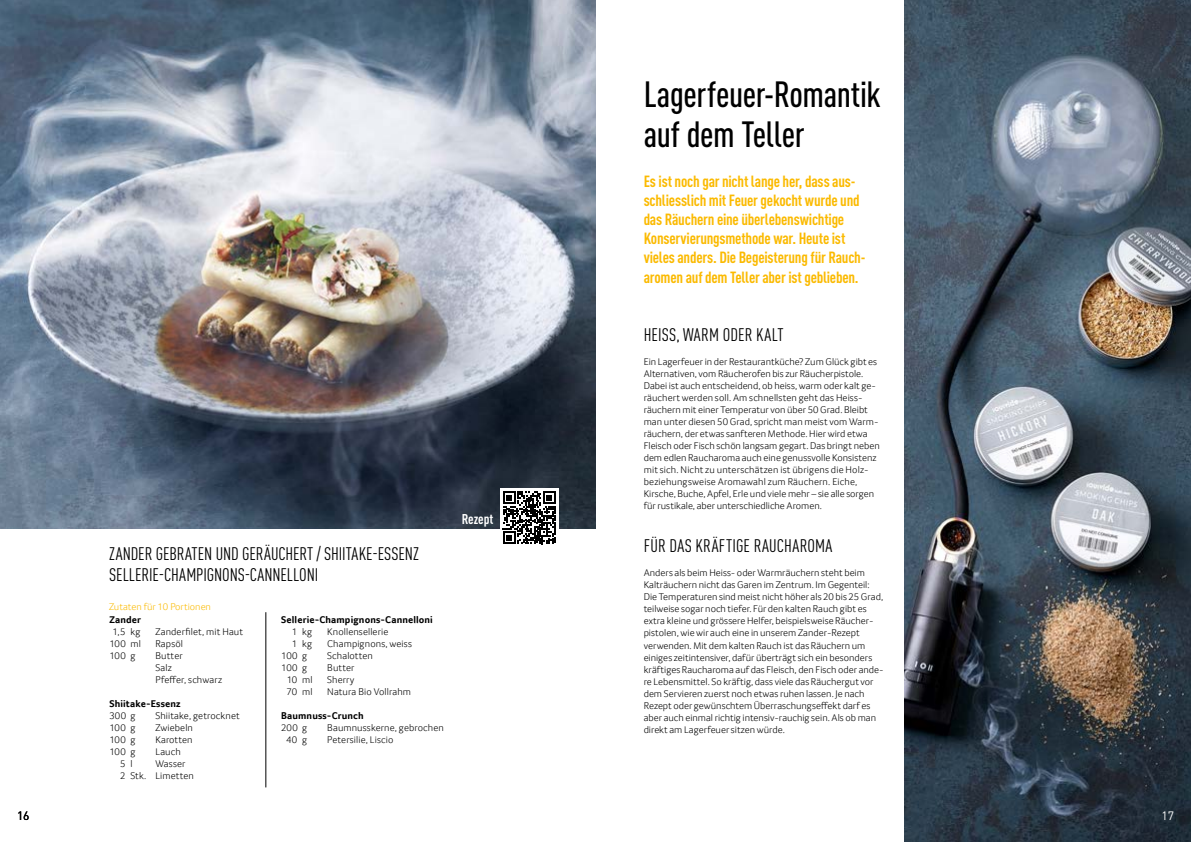
<style>
.page{position:relative;width:1191px;height:842px;background:#fff}
.page>*{position:absolute;margin:0;border:0;box-sizing:border-box;transform-origin:0 0}
.handfont{font:500 condensed 36px "DIN Pro";letter-spacing:-.01em;color:#000}
.Titel_Redaktion{font:condensed 18px "DIN Pro";color:#000}
.Titel_Redaktion-2{font:700 condensed 16px/19.2px "DIN Pro";letter-spacing:-.015em;color:#fbba00}
.Titel_Redaktion-3{font:700 condensed 14px "DIN Pro";color:#fff}
.t1{font:12px "DIN Pro";color:#000}
.t2{font:12px "DIN Pro";color:#fff}
.Fliesstext_Redaktion{font:300 10px/12px "Transgourmet";color:#000}
.rezepttext{font:300 10px "Transgourmet";letter-spacing:.01em;color:#000}
.rezepttext-2{font:700 10px "Transgourmet";letter-spacing:.01em;color:#000}
.t3{font:300 10px "Transgourmet";color:#fbba00}
</style>
<div class="page">
<img style="left:0;top:0;width:595px;height:529px">
<div style="left:500px;top:488px;width:58px;height:59px;background:#fff"></div>
<svg style="left:503px;top:491px;width:52px;height:53px"></svg>
<img style="left:904px;top:0;width:287px;height:842px">
<hr style="left:265px;top:612px;width:1px;height:175px;background:#000">
<p class="t1" style="left:17px;top:806px;width:14px">16</p>
<p class="Titel_Redaktion" style="left:109px;top:540px;width:311px">ZANDER GEBRATEN UND GERÄUCHERT / SHIITAKE-ESSENZ</p>
<p class="Titel_Redaktion" style="left:109px;top:562px;width:210px">SELLERIE-CHAMPIGNONS-CANNELLONI</p>
<p class="rezepttext-2" style="left:109px;top:613px;width:33px">Zander</p>
<p class="rezepttext" style="left:112px;top:625px;width:29px">1,5 kg</p>
<p class="rezepttext" style="left:155px;top:625px;width:89px">Zanderfilet, mit Haut</p>
<p class="rezepttext" style="left:109px;top:637px;width:33px">100 ml</p>
<p class="rezepttext" style="left:155px;top:637px;width:29px">Rapsöl</p>
<p class="rezepttext" style="left:109px;top:649px;width:28px">100 g</p>
<p class="rezepttext" style="left:155px;top:649px;width:29px">Butter</p>
<p class="rezepttext" style="left:155px;top:661px;width:18px">Salz</p>
<p class="rezepttext" style="left:155px;top:673px;width:68px">Pfeffer, schwarz</p>
<p class="rezepttext-2" style="left:109px;top:697px;width:73px">Shiitake-Essenz</p>
<p class="rezepttext" style="left:109px;top:709px;width:28px">300 g</p>
<p class="rezepttext" style="left:155px;top:709px;width:86px">Shiitake, getrocknet</p>
<p class="rezepttext" style="left:109px;top:721px;width:28px">100 g</p>
<p class="rezepttext" style="left:155px;top:721px;width:39px">Zwiebeln</p>
<p class="rezepttext" style="left:109px;top:733px;width:28px">100 g</p>
<p class="rezepttext" style="left:155px;top:733px;width:39px">Karotten</p>
<p class="rezepttext" style="left:109px;top:745px;width:28px">100 g</p>
<p class="rezepttext" style="left:155px;top:745px;width:27px">Lauch</p>
<p class="rezepttext" style="left:120px;top:757px;width:14px">5 l</p>
<p class="rezepttext" style="left:155px;top:757px;width:32px">Wasser</p>
<p class="rezepttext" style="left:120px;top:769px;width:75px">2 Stk. Limetten</p>
<p class="t3" style="left:109px;top:601px;width:103px">Zutaten für 10 Portionen</p>
<p class="rezepttext-2" style="left:281px;top:613px;width:153px">Sellerie-Champignons-Cannelloni</p>
<p class="rezepttext" style="left:292px;top:625px;width:22px">1 kg</p>
<p class="rezepttext" style="left:327px;top:625px;width:63px">Knollensellerie</p>
<p class="rezepttext" style="left:292px;top:637px;width:22px">1 kg</p>
<p class="rezepttext" style="left:327px;top:637px;width:86px">Champignons, weiss</p>
<p class="rezepttext" style="left:281px;top:649px;width:28px">100 g</p>
<p class="rezepttext" style="left:327px;top:649px;width:47px">Schalotten</p>
<p class="rezepttext" style="left:281px;top:661px;width:28px">100 g</p>
<p class="rezepttext" style="left:327px;top:661px;width:29px">Butter</p>
<p class="rezepttext" style="left:287px;top:673px;width:27px">10 ml</p>
<p class="rezepttext" style="left:327px;top:673px;width:29px">Sherry</p>
<p class="rezepttext" style="left:286px;top:685px;width:28px">70 ml</p>
<p class="rezepttext" style="left:327px;top:685px;width:85px">Natura Bio Vollrahm</p>
<p class="rezepttext-2" style="left:281px;top:709px;width:84px">Baumnuss-Crunch</p>
<p class="rezepttext" style="left:281px;top:721px;width:28px">200 g</p>
<p class="rezepttext" style="left:327px;top:721px;width:118px">Baumnusskerne, gebrochen</p>
<p class="rezepttext" style="left:286px;top:733px;width:23px">40 g</p>
<p class="rezepttext" style="left:327px;top:733px;width:68px">Petersilie, Liscio</p>
<p class="Titel_Redaktion-3" style="left:462px;top:508px;width:33px">Rezept</p>
<p class="handfont" style="left:643px;top:68px;width:238px">Lagerfeuer-Romantik</p>
<p class="handfont" style="left:643px;top:108px;width:162px">auf dem Teller</p>
<p class="Titel_Redaktion-2" style="left:643px;top:170px;width:217px">Es ist noch gar nicht lange her, dass aus&shy;schliesslich mit Feuer gekocht wurde und</p>
<p class="Titel_Redaktion-2" style="left:643px;top:208px;width:202px">das Räuchern eine überlebenswichtige</p>
<p class="Titel_Redaktion-2" style="left:643px;top:228px;width:203px">Konservierungsmethode war. Heute ist</p>
<p class="Titel_Redaktion-2" style="left:643px;top:247px;width:223px">vieles anders. Die Begeisterung für Rauch-</p>
<p class="Titel_Redaktion-2" style="left:643px;top:266px;width:216px">aromen auf dem Teller aber ist geblieben.</p>
<p class="Titel_Redaktion" style="left:644px;top:322px;width:141px">HEISS, WARM ODER KALT</p>
<p class="Fliesstext_Redaktion" style="left:643px;top:356px;width:238px">Ein Lagerfeuer in der Restaurantküche? Zum Glück gibt es Alternativen, vom Räucherofen bis zur Räucherpistole.<br>Dabei ist auch entscheidend, ob heiss, warm oder kalt ge&shy;räuchert werden soll. Am schnellsten geht das Heiss&shy;räuchern mit einer Temperatur von über 50 Grad. Bleibt man unter diesen 50 Grad, spricht man meist vom Warm&shy;räuchern, der etwas sanfteren Methode. Hier wird etwa Fleisch oder Fisch schön langsam gegart. Das bringt neben dem edlen Raucharoma auch eine genussvolle Konsistenz mit sich. Nicht zu unterschätzen ist übrigens die Holz&shy;beziehungsweise Aromawahl zum Räuchern. Eiche, Kirsche, Buche, Apfel, Erle und viele mehr – sie alle sorgen für rustikale, aber unterschiedliche Aromen.</p>
<p class="Titel_Redaktion" style="left:644px;top:533px;width:190px">FÜR DAS KRÄFTIGE RAUCHAROMA</p>
<p class="Fliesstext_Redaktion" style="left:643px;top:567px;width:241px">Anders als beim Heiss- oder Warmräuchern steht beim Kalträuchern nicht das Garen im Zentrum. Im Gegenteil:<br>Die Temperaturen sind meist nicht höher als 20 bis 25 Grad, teilweise sogar noch tiefer. Für den kalten Rauch gibt es extra kleine und grössere Helfer, beispielsweise Räucher&shy;pistolen, wie wir auch eine in unserem Zander-Rezept verwenden. Mit dem kalten Rauch ist das Räuchern um einiges zeitintensiver, dafür überträgt sich ein besonders kräftiges Raucharoma auf das Fleisch, den Fisch oder ande&shy;re Lebensmittel. So kräftig, dass viele das Räuchergut vor dem Servieren zuerst noch etwas ruhen lassen. Je nach Rezept oder gewünschtem Überraschungseffekt darf es aber auch einmal richtig intensiv-rauchig sein. Als ob man direkt am Lagerfeuer sitzen würde.</p>
<p class="t2" style="left:1161px;top:806px;width:14px">17</p>
</div>
